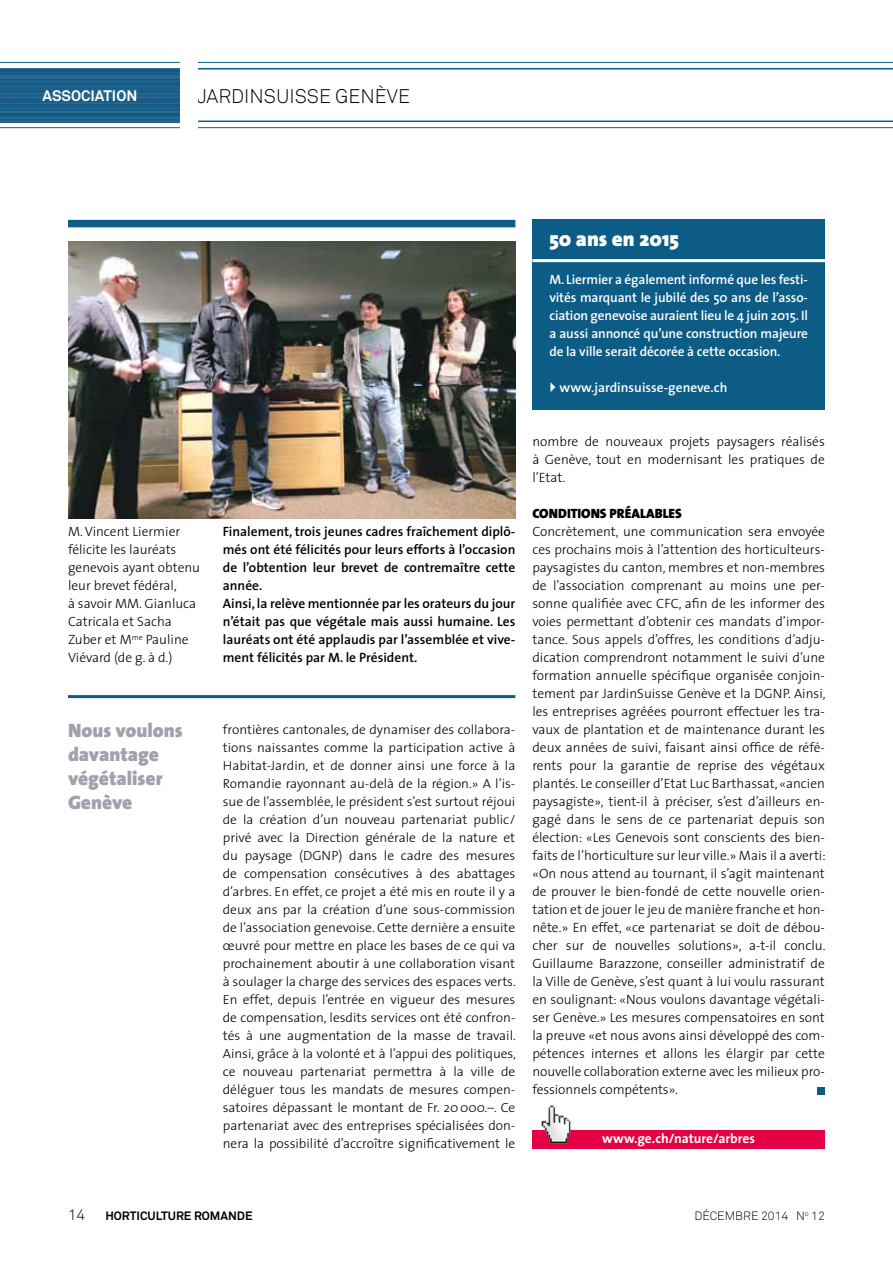
<style>
.page{position:relative;width:893px;height:1263px;background:#fff}
.page>*{position:absolute;margin:0;border:0;box-sizing:border-box;transform-origin:0 0}
.t1{font:900 21px "The Sans";color:#fff}
.t2{font:900 19.5px/24px "The Sans";color:#9fa2ac}
.t3{font:300 19.5px "Akkurat";color:#000}
.t4{font:700 15px "Akkurat";color:#fff}
.t5{font:300 15px "Akkurat";color:#000}
.t6{font:300 13.5px/18px "The Sans";color:#000}
.t7{font:600 13.5px/18px "The Sans";color:#000}
.t8{font:600 13.5px/18px "The Sans";letter-spacing:-.01em;color:#fff;text-align:justify}
.t9{font:700 13.5px "The Sans";color:#fff}
.t10{font:900 13.5px "The Sans";color:#000}
.t11{font:300 13.2px/18px "The Sans";color:#000}
.t12{font:700 12px "Akkurat";color:#000}
.t13{font:300 12px "Akkurat";color:#000}
.s1{font-size:13.5px}
</style>
<div class="page">
<hr style="left:30px;top:68px;width:863px;height:2px;background:#0d5c86">
<hr style="left:30px;top:121px;width:863px;height:1px;background:#0d5c86">
<img style="left:0;top:68px;width:180px;height:54px">
<hr style="left:0;top:62px;width:893px;height:1px;background:#0d5c86">
<hr style="left:0;top:127px;width:893px;height:1px;background:#0d5c86">
<div style="left:180px;top:55px;width:17px;height:79px;background:#fff"></div>
<div style="left:818px;top:1087px;width:7px;height:7px;background:#0d5c86"></div>
<div style="left:532px;top:1130px;width:293px;height:18px;background:#e40044"></div>
<img style="left:541px;top:1105px;width:31px;height:39px">
<div style="left:68px;top:220px;width:447px;height:7px;background:#0d5c86"></div>
<hr style="left:68px;top:695px;width:447px;height:3px;background:#0d5c86">
<img style="left:68px;top:242px;width:447px;height:276px">
<div style="left:532px;top:220px;width:293px;height:190px;background:#0d5c86"></div>
<hr style="left:532px;top:259px;width:293px;height:3px;background:#fff">
<p class="t4" style="left:43px;top:86px;width:96px">ASSOCIATION</p>
<h2 class="t3" style="left:197px;top:84px;width:215px">JARDINSUISSE GENÈVE</h2>
<p class="t6" style="left:68px;top:522px;width:134px">M. Vincent Liermier félicite les lauréats genevois ayant obtenu leur brevet fédéral,<br>à savoir MM. Gianluca<br>Catricala et Sacha<br>Zuber et M<sup>me</sup> Pauline<br>Viévard (de g. à d.)</p>
<h2 class="t2" style="left:68px;top:718px;width:116px">Nous voulons davantage végétaliser<br>Genève</h2>
<p class="t7" style="left:223px;top:522px;width:294px">Finalement, trois jeunes cadres fraîchement diplô&shy;més ont été félicités pour leurs efforts à l’occasion de l’obtention leur brevet de contremaître cette année.<br>Ainsi, la relève mentionnée par les orateurs du jour n’était pas que végétale mais aussi humaine. Les lauréats ont été applaudis par l’assemblée et vive&shy;ment félicités par M. le Président.</p>
<p class="t11" style="left:223px;top:720px;width:295px">frontières cantonales, de dynamiser des collabora&shy;tions naissantes comme la participation active à Habitat-Jardin, et de donner ainsi une force à la Romandie rayonnant au-delà de la région.» A l’is&shy;sue de l’assemblée, le président s’est surtout réjoui de la création d’un nouveau partenariat public/ privé avec la Direction générale de la nature et du paysage (DGNP) dans le cadre des mesures de compensation consécutives à des abattages d’arbres. En effet, ce projet a été mis en route il y a deux ans par la création d’une sous-commission de l’association genevoise. Cette dernière a ensuite œuvré pour mettre en place les bases de ce qui va prochainement aboutir à une collaboration visant à soulager la charge des services des espaces verts.<br>En effet, depuis l’entrée en vigueur des mesures de compensation, lesdits services ont été confron&shy;tés à une augmentation de la masse de travail.<br>Ainsi, grâce à la volonté et à l’appui des politiques, ce nouveau partenariat permettra à la ville de déléguer tous les mandats de mesures compen&shy;satoires dépassant le montant de Fr. 20000.–. Ce partenariat avec des entreprises <span class="s1">spécialisées don-</span></p>
<p class="t6" style="left:223px;top:1134px;width:294px">nera la possibilité d’accroître significativement le</p>
<h1 class="t1" style="left:549px;top:221px;width:131px">50 ans en 2015</h1>
<p class="t8" style="left:549px;top:270px;width:260px">M. Liermier a également informé que les festi&shy;vités marquant le jubilé des 50 ans de l’asso&shy;ciation genevoise auraient lieu le 4 juin 2015. Il a aussi annoncé qu’une construction majeure de la ville serait décorée à cette occasion.</p>
<p class="t8" style="left:559px;top:378px;width:169px">www.jardinsuisse-geneve.ch</p>
<p class="t6" style="left:532px;top:432px;width:294px;text-align:justify">nombre de nouveaux projets paysagers réalisés à Genève, tout en modernisant les pratiques de l’Etat.</p>
<p class="t10" style="left:532px;top:502px;width:151px">Conditions préalables</p>
<p class="t6" style="left:532px;top:522px;width:295px">Concrètement, une communication sera envoyée ces prochains mois à l’attention des horticulteurs&shy;paysagistes du canton, membres et non-membres de l’association comprenant au moins une per&shy;sonne qualifiée avec CFC, afin de les informer des voies permettant d’obtenir ces mandats d’impor&shy;tance. Sous appels d’offres, les conditions d’adju&shy;dication comprendront notamment le suivi d’une formation annuelle spécifique organisée conjoin&shy;tement par JardinSuisse Genève et la DGNP. Ainsi, les entreprises agréées pourront effectuer les tra&shy;vaux de plantation et de maintenance durant les deux années de suivi, faisant ainsi office de réfé&shy;rents pour la garantie de reprise des végétaux plantés. Le conseiller d’Etat Luc Barthassat, «ancien paysagiste», tient-il à préciser, s’est d’ailleurs en&shy;gagé dans le sens de ce partenariat depuis son élection: «Les Genevois sont conscients des bien&shy;faits de l’horticulture sur leur ville.» Mais il a averti: «On nous attend au tournant, il s’agit maintenant de prouver le bien-fondé de cette nouvelle orien&shy;tation et de jouer le jeu de manière franche et hon&shy;nête.» En effet, «ce partenariat se doit de débou&shy;cher sur de nouvelles solutions», a-t-il conclu.<br>Guillaume Barazzone, conseiller administratif de la Ville de Genève, s’est quant à lui voulu rassurant en soulignant: «Nous voulons davantage végétali&shy;ser Genève.» Les mesures compensatoires en sont la preuve «et nous avons ainsi développé des com&shy;pétences internes et allons les élargir par cette nouvelle collaboration externe avec les milieux pro&shy;fessionnels compétents».</p>
<p class="t9" style="left:602px;top:1127px;width:154px">www.ge.ch/nature/arbres</p>
<p class="t5" style="left:68px;top:1205px;width:19px">14</p>
<p class="t12" style="left:105px;top:1208px;width:149px">HORTICULTURE ROMANDE</p>
<p class="t13" style="left:694px;top:1208px;width:132px">DÉCEMBRE 2014 N <sup>O</sup> 12</p>
</div>
